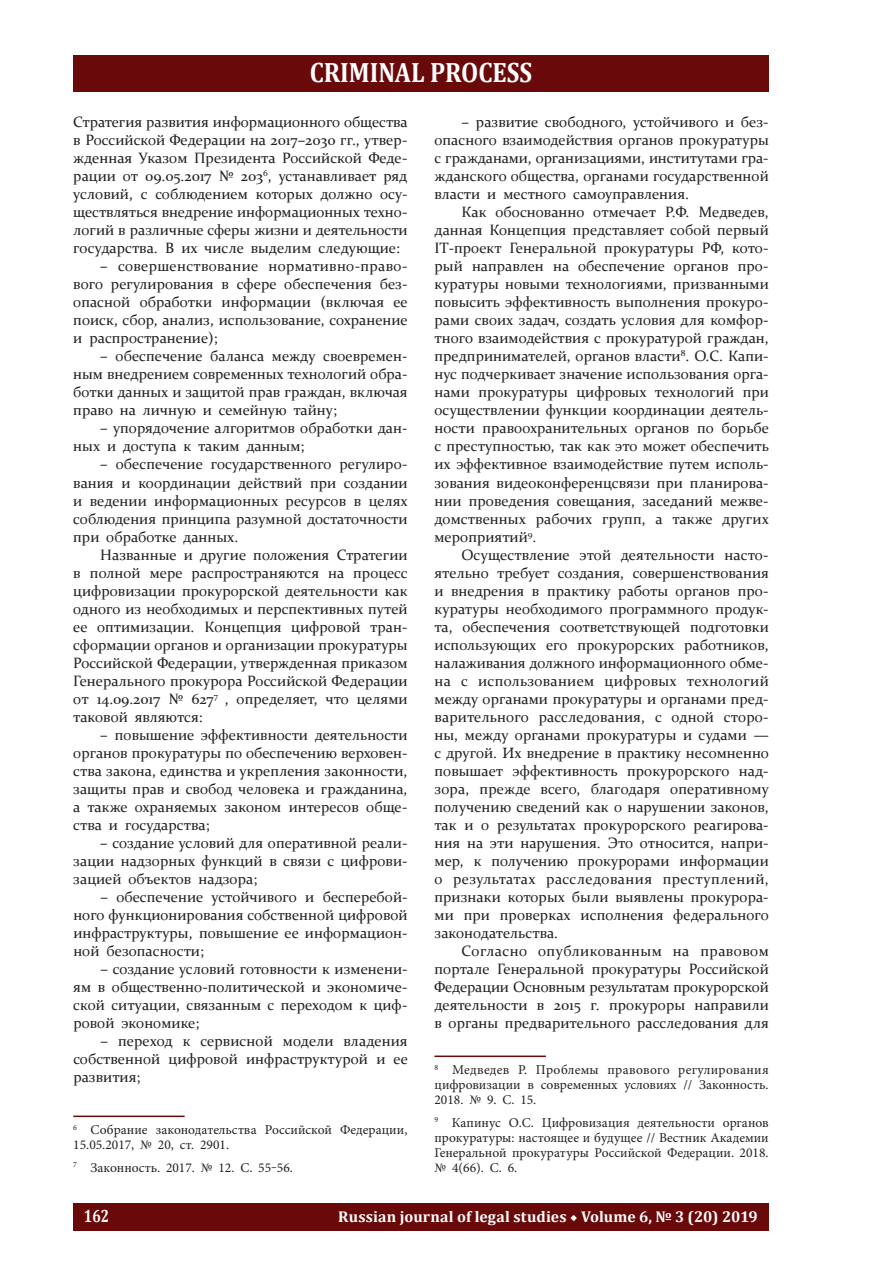
<style>
.page{position:relative;width:896px;height:1266px;background:#fff}
.page>*{position:absolute;margin:0;border:0;box-sizing:border-box;transform-origin:0 0}
.t1{font:700 28.2px "Cambria";color:#fff;scale:.88 1}
.t2{font:700 17.85px "Cambria";color:#fff;scale:.8 1}
.t3{font:700 15.6px "Cambria";letter-spacing:.01em;color:#fff}
.t4{font:15px/18px "Constantia";color:#231f20;text-align:justify}
.t5{font:13.5px/15px "Minion Pro";color:#231f20;text-align:justify}
.s1{font-family:"Minion Pro";font-weight:400}
</style>
<div class="page">
<div style="left:73px;top:1203px;width:695px;height:27px;background:#6a090a"></div>
<div style="left:73px;top:55px;width:695px;height:36px;background:#6a090a"></div>
<hr style="left:73px;top:1115px;width:112px;height:1px;background:#6a090a">
<hr style="left:434px;top:1055px;width:112px;height:1px;background:#6a090a">
<h1 class="t1" style="left:309px;top:52px;width:34px">Criminal</h1>
<h1 class="t1" style="left:430px;top:52px;width:18px">process</h1>
<p class="t4" style="left:73px;top:112px;width:336px">Стратегия развития информационного общества в Российской Федерации на 2017–2030 гг., утвер&shy;жденная Указом Президента Российской Феде&shy;рации от 09.05.2017 № 203<sup>6</sup>, устанавливает ряд условий, с соблюдением которых должно осу&shy;ществляться внедрение информационных техно&shy;логий в различные сферы жизни и деятельности государства. В их числе выделим следующие:</p>
<p class="t4" style="left:73px;top:256px;width:336px;text-indent:27px">– совершенствование нормативно-право&shy;вого регулирования в сфере обеспечения без&shy;опасной обработки информации (включая ее поиск, сбор, анализ, использование, сохранение и распространение);</p>
<p class="t4" style="left:73px;top:346px;width:336px;text-indent:27px">– обеспечение баланса между своевремен&shy;ным внедрением современных технологий обра&shy;ботки данных и защитой прав граждан, включая право на личную и семейную тайну;</p>
<p class="t4" style="left:73px;top:418px;width:335px;text-indent:27px">– упорядочение алгоритмов обработки дан&shy;ных и доступа к таким данным;</p>
<p class="t4" style="left:73px;top:454px;width:336px;text-indent:27px">– обеспечение государственного регулиро&shy;вания и координации действий при создании и ведении информационных ресурсов в целях соблюдения принципа разумной достаточности при обработке данных.</p>
<p class="t4" style="left:73px;top:544px;width:336px;text-indent:27px">Названные и другие положения Стратегии в полной мере распространяются на процесс цифровизации прокурорской деятельности как одного из необходимых и перспективных путей ее оптимизации. Концепция цифровой тран&shy;сформации органов и организации прокуратуры Российской Федерации, утвержденная приказом Генерального прокурора Российской Федерации от 14.09.2017 № 627<sup>7</sup> , определяет, что целями таковой являются:</p>
<p class="t4" style="left:73px;top:724px;width:336px;text-indent:27px">– повышение эффективности деятельности органов прокуратуры по обеспечению верховен&shy;ства закона, единства и укрепления законности, защиты прав и свобод человека и гражданина, а также охраняемых законом интересов обще&shy;ства и государства;</p>
<p class="t4" style="left:73px;top:832px;width:335px;text-indent:27px">– создание условий для оперативной реали&shy;зации надзорных функций в связи с цифрови&shy;зацией объектов надзора;</p>
<p class="t4" style="left:73px;top:886px;width:336px;text-indent:27px">– обеспечение устойчивого и бесперебой&shy;ного функционирования собственной цифровой инфраструктуры, повышение ее информацион&shy;ной безопасности;</p>
<p class="t4" style="left:73px;top:958px;width:335px;text-indent:27px">– создание условий готовности к изменени&shy;ям в общественно-политической и экономиче&shy;ской ситуации, связанным с переходом к циф&shy;ровой экономике;</p>
<p class="t4" style="left:73px;top:1030px;width:336px;text-indent:27px">– переход к сервисной модели владения собственной цифровой инфраструктурой и ее развития;</p>
<p class="t5" style="left:73px;top:1122px;width:335px"><sup>6</sup> Собрание законодательства Российской Федерации,<br>15.05.2017, № 20, ст. 2901.</p>
<p class="t5" style="left:73px;top:1159px;width:221px"><sup>7</sup> Законность. 2017. № 12. С. 55‒56.</p>
<p class="t4" style="left:434px;top:112px;width:336px;text-indent:27px">– развитие свободного, устойчивого и без&shy;опасного взаимодействия органов прокуратуры с гражданами, организациями, институтами гра&shy;жданского общества, органами государственной власти и местного самоуправления.</p>
<p class="t4" style="left:434px;top:202px;width:336px;text-indent:27px">Как обоснованно отмечает Р.Ф. Медведев, данная Концепция представляет собой первый IT-проект Генеральной прокуратуры РФ, кото&shy;рый направлен на обеспечение органов про&shy;куратуры новыми технологиями, призванными повысить эффективность выполнения прокуро&shy;рами своих задач, создать условия для комфор&shy;тного взаимодействия с прокуратурой граждан, предпринимателей, органов власти<sup>8</sup>. О.С. Капи&shy;нус подчеркивает значение использования орга&shy;нами прокуратуры цифровых технологий при осуществлении функции координации деятель&shy;ности правоохранительных органов по борьбе с преступностью, так как это может обеспечить их эффективное взаимодействие путем исполь&shy;зования видеоконференцсвязи при планирова&shy;нии проведения совещания, заседаний межве&shy;домственных рабочих групп, а также других мероприятий<sup>9</sup>.</p>
<p class="t4" style="left:434px;top:544px;width:336px;text-indent:27px">Осуществление этой деятельности насто&shy;ятельно требует создания, совершенствования и внедрения в практику работы органов про&shy;куратуры необходимого программного продук&shy;та, обеспечения соответствующей подготовки использующих его прокурорских работников, налаживания должного информационного обме&shy;на с использованием цифровых технологий между органами прокуратуры и органами пред&shy;варительного расследования, с одной сторо&shy;ны, между органами прокуратуры и судами — с другой. Их внедрение в практику несомненно повышает эффективность прокурорского над&shy;зора, прежде всего, благодаря оперативному получению сведений как о нарушении законов, так и о результатах прокурорского реагирова&shy;ния на эти нарушения. Это относится, напри&shy;мер, к получению прокурорами информации о результатах расследования преступлений, признаки которых были выявлены прокурора&shy;ми при проверках исполнения федерального законодательства.</p>
<p class="t4" style="left:434px;top:940px;width:336px;text-indent:27px">Согласно опубликованным на правовом портале Генеральной прокуратуры Российской Федерации Основным результатам прокурорской деятельности в 2015 г. прокуроры направили в органы предварительного расследования для</p>
<p class="t5" style="left:434px;top:1062px;width:336px"><sup>8</sup> Медведев Р. Проблемы правового регулирования цифровизации в современных условиях // Законность.<br>2018. № 9. С. 15.</p>
<p class="t5" style="left:434px;top:1114px;width:335px"><sup>9</sup> Капинус О.С. Цифровизация деятельности органов прокуратуры: настоящее и будущее // Вестник Академии Генеральной прокуратуры Российской Федерации. 2018. № 4(66). С. 6.</p>
<p class="t2" style="left:84px;top:1203px;width:33px">162</p>
<p class="t3" style="left:338px;top:1205px;width:421px">Russian journal of legal studies <span class="s1">◆</span> Volume 6, № 3 (20) 2019</p>
</div>
